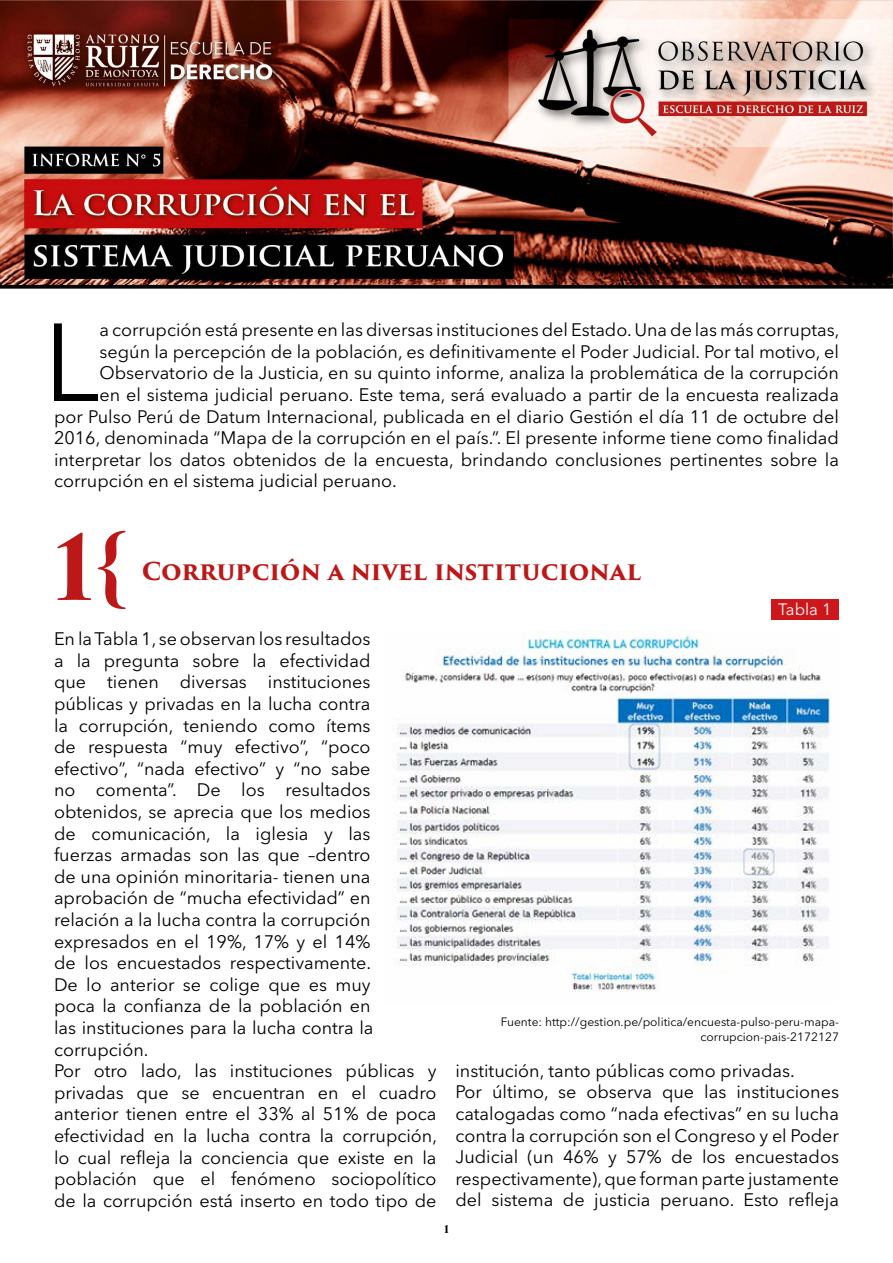
<style>
.page{position:relative;width:893px;height:1263px;background:#fff}
.page>*{position:absolute;margin:0;border:0;box-sizing:border-box;transform-origin:0 0}
.t1{font:109.5px "Avenir Next LT Pro";color:#000}
.t2{font:700 86.4px "Trajan Pro 3";color:#bc1817}
.t3{font:700 24px "Trajan Pro 3";letter-spacing:-.01em;color:#bc1817}
.t4{font:18px/21.6px "Avenir Next LT Pro";color:#000}
.t5{font:16.35px "Avenir Next LT Pro";color:#fff}
.t6{font:12px/14.4px "Avenir Next LT Pro";color:#000;text-align:right}
.t7{font:700 10.5px "Trajan Pro 3";color:#000}
</style>
<div class="page">
<img style="left:0;top:0;width:893px;height:289px">
<img style="left:394px;top:631px;width:437px;height:361px">
<div style="left:771px;top:600px;width:68px;height:20px;background:#cd171a"></div>
<h1 class="t1" style="left:44px;top:297px;width:57px">L</h1>
<p class="t4" style="left:100px;top:319px;width:741px">a corrupción está presente en las diversas instituciones del Estado. Una de las más corruptas,</p>
<p class="t4" style="left:100px;top:341px;width:741px">según la percepción de la población, es definitivamente el Poder Judicial. Por tal motivo, el</p>
<p class="t4" style="left:100px;top:362px;width:741px">Observatorio de la Justicia, en su quinto informe, analiza la problemática de la corrupción</p>
<p class="t4" style="left:100px;top:384px;width:741px">en el sistema judicial peruano. Este tema, será evaluado a partir de la encuesta realizada</p>
<p class="t4" style="left:54px;top:405px;width:786px">por Pulso Perú de Datum Internacional, publicada en el diario Gestión el día 11 de octubre del</p>
<p class="t4" style="left:54px;top:427px;width:786px">2016, denominada “Mapa de la corrupción en el país.”. El presente informe tiene como finalidad</p>
<p class="t4" style="left:54px;top:449px;width:786px">interpretar los datos obtenidos de la encuesta, brindando conclusiones pertinentes sobre la</p>
<p class="t4" style="left:54px;top:470px;width:344px">corrupción en el sistema judicial peruano.</p>
<h2 class="t2" style="left:54px;top:504px;width:78px">1{</h2>
<h3 class="t3" style="left:142px;top:554px;width:501px">CORRUPCIÓN A NIVEL INSTITUCIONAL</h3>
<p class="t5" style="left:778px;top:600px;width:55px">Tabla 1</p>
<p class="t4" style="left:54px;top:628px;width:385px">En la Tabla 1, se observan los resultados<br>a la pregunta sobre la efectividad<br>que tienen diversas instituciones públicas y privadas en la lucha contra<br>la corrupción, teniendo como ítems<br>de respuesta “muy efectivo”, “poco efectivo”, “nada efectivo” y “no sabe<br>no comenta”. De los resultados obtenidos, se aprecia que los medios<br>de comunicación, la iglesia y las<br>fuerzas armadas son las que –dentro<br>de una opinión minoritaria- tienen una aprobación de “mucha efectividad” en relación a la lucha contra la corrupción expresados en el 19%, 17% y el 14%<br>de los encuestados respectivamente.<br>De lo anterior se colige que es muy<br>poca la confianza de la población en<br>las instituciones para la lucha contra la corrupción.<br>Por otro lado, las instituciones públicas y privadas que se encuentran en el cuadro anterior tienen entre el 33% al 51% de poca efectividad en la lucha contra la corrupción, lo cual refleja la conciencia que existe en la población que el fenómeno sociopolítico de la corrupción está inserto en todo tipo de</p>
<p class="t6" style="left:501px;top:1015px;width:340px">Fuente: http://gestion.pe/politica/encuesta-pulso-peru-mapa&shy;corrupcion-pais-2172127</p>
<p class="t4" style="left:455px;top:1059px;width:385px">institución, tanto públicas como privadas.<br>Por último, se observa que las instituciones catalogadas como “nada efectivas” en su lucha contra la corrupción son el Congreso y el Poder Judicial (un 46% y 57% de los encuestados respectivamente), que forman parte justamente del sistema de justicia peruano. Esto refleja</p>
<p class="t7" style="left:444px;top:1221px;width:6px">1</p>
</div>
